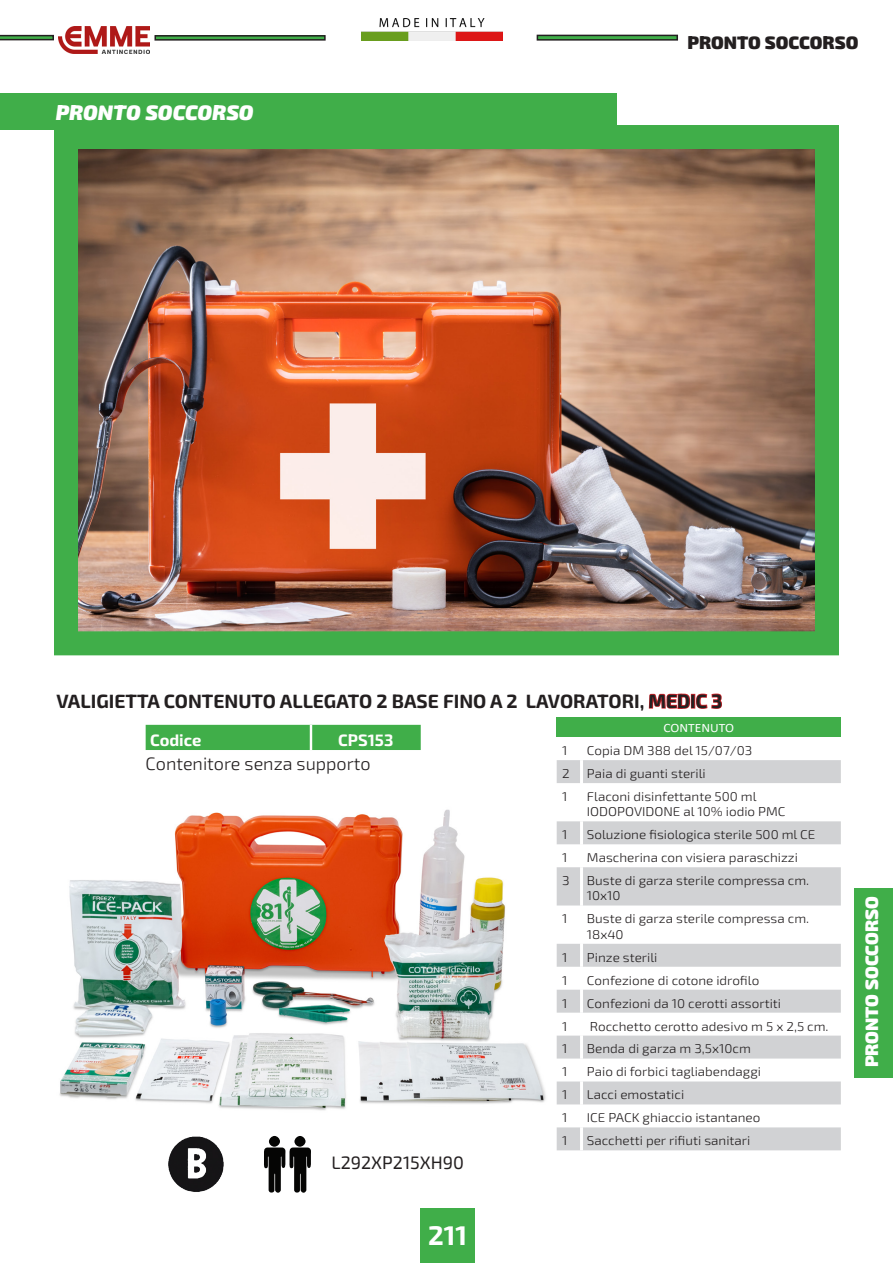
<style>
.page{position:relative;width:893px;height:1263px;background:#fff}
.page>*{position:absolute;margin:0;border:0;box-sizing:border-box;transform-origin:0 0}
.t1{font:700 27px "Exo 2";color:#fff}
.t2{font:italic 900 21px "Exo 2";color:#fff}
.t3{font:700 19.2px "Exo 2";color:#231f20}
.t4{font:300 18px "Exo 2";color:#231f20}
.t5{font:900 18px "Exo 2";color:#231f20}
.t6{font:900 18px "Exo 2";color:#fff}
.t7{font:18px "Exo 2";color:#231f20}
.t8{font:700 16.5px "Exo 2";color:#fffefc}
.titoli_testi{font:300 12.75px/15.3px "Exo 2";color:#231f20;scale:1.06 1}
.titoli_testi-2{font:12.75px "Calibri";color:#fff;scale:1.06 1}
.s1{color:#d1232a}
</style>
<div class="page">
<div style="left:420px;top:1209px;width:55px;height:54px;background:#40ae49"></div>
<div style="left:537px;top:35px;width:141px;height:6px;border:2px solid #231f20"></div>
<div style="left:154px;top:35px;width:172px;height:6px;border:2px solid #231f20"></div>
<svg style="left:0;top:35px;width:54px;height:5px"></svg>
<img style="left:361px;top:19px;width:142px;height:22px">
<img style="left:59px;top:27px;width:91px;height:26px">
<div style="left:854px;top:888px;width:39px;height:190px;background:#40ae49"></div>
<div style="left:0;top:94px;width:617px;height:36px;background:#40ae49"></div>
<div style="left:146px;top:725px;width:275px;height:25px;background:#40ae49"></div>
<hr style="left:310px;top:725px;width:2px;height:25px;background:#fff">
<div style="left:557px;top:717px;width:284px;height:20px;background:#40ae49"></div>
<svg style="left:557px;top:760px;width:284px;height:390px"></svg>
<hr style="left:580px;top:760px;width:3px;height:23px;background:#fff">
<hr style="left:580px;top:783px;width:3px;height:38px;background:#fff">
<hr style="left:580px;top:821px;width:3px;height:23px;background:#fff">
<hr style="left:580px;top:844px;width:3px;height:23px;background:#fff">
<hr style="left:580px;top:867px;width:3px;height:38px;background:#fff">
<hr style="left:580px;top:905px;width:3px;height:39px;background:#fff">
<hr style="left:580px;top:944px;width:3px;height:23px;background:#fff">
<hr style="left:580px;top:967px;width:3px;height:23px;background:#fff">
<hr style="left:580px;top:990px;width:3px;height:23px;background:#fff">
<hr style="left:580px;top:1013px;width:3px;height:22px;background:#fff">
<hr style="left:580px;top:1035px;width:3px;height:23px;background:#fff">
<hr style="left:580px;top:1058px;width:3px;height:23px;background:#fff">
<hr style="left:580px;top:1081px;width:3px;height:23px;background:#fff">
<hr style="left:580px;top:1104px;width:3px;height:23px;background:#fff">
<hr style="left:580px;top:1127px;width:3px;height:23px;background:#fff">
<img style="left:168px;top:1136px;width:56px;height:56px">
<img style="left:264px;top:1136px;width:47px;height:57px">
<img style="left:79px;top:150px;width:735px;height:480px">
<div style="left:54px;top:125px;width:785px;height:530px;border:24px solid #40ae49"></div>
<img style="left:59px;top:809px;width:487px;height:302px">
<p class="t2" style="left:56px;top:98px;width:199px">PRONTO SOCCORSO</p>
<h3 class="t5" style="left:687px;top:30px;width:173px">PRONTO SOCCORSO</h3>
<p class="t3" style="left:56px;top:688px;width:667px">VALIGIETTA CONTENUTO ALLEGATO 2 BASE FINO A 2 LAVORATORI, <span class="s1">MEDIC 3</span></p>
<p class="t8" style="left:150px;top:728px;width:53px">Codice</p>
<p class="t8" style="left:338px;top:728px;width:57px">CPS153</p>
<p class="titoli_testi-2" style="left:664px;top:719px;width:68px">CONTENUTO</p>
<p class="titoli_testi" style="left:562px;top:742px;width:6px">1</p>
<p class="titoli_testi" style="left:587px;top:742px;width:158px">Copia DM 388 del 15/07/03</p>
<p class="titoli_testi" style="left:562px;top:765px;width:9px">2</p>
<p class="titoli_testi" style="left:587px;top:765px;width:114px">Paia di guanti sterili</p>
<p class="titoli_testi" style="left:562px;top:788px;width:6px">1</p>
<p class="titoli_testi" style="left:587px;top:788px;width:162px">Flaconi disinfettante 500 ml</p>
<p class="titoli_testi" style="left:587px;top:804px;width:189px">IODOPOVIDONE al 10% iodio PMC</p>
<p class="titoli_testi" style="left:562px;top:827px;width:6px">1</p>
<p class="titoli_testi" style="left:587px;top:827px;width:217px">Soluzione fisiologica sterile 500 ml CE</p>
<p class="titoli_testi" style="left:562px;top:849px;width:6px">1</p>
<p class="titoli_testi" style="left:587px;top:849px;width:201px">Mascherina con visiera paraschizzi</p>
<p class="titoli_testi" style="left:562px;top:872px;width:9px">3</p>
<p class="titoli_testi" style="left:587px;top:872px;width:211px">Buste di garza sterile compressa cm.<br>10x10</p>
<p class="titoli_testi" style="left:562px;top:911px;width:6px">1</p>
<p class="titoli_testi" style="left:587px;top:911px;width:211px">Buste di garza sterile compressa cm.<br>18x40</p>
<p class="titoli_testi" style="left:562px;top:949px;width:6px">1</p>
<p class="titoli_testi" style="left:587px;top:949px;width:68px">Pinze sterili</p>
<p class="titoli_testi" style="left:562px;top:972px;width:6px">1</p>
<p class="titoli_testi" style="left:587px;top:972px;width:164px">Confezione di cotone idrofilo</p>
<p class="titoli_testi" style="left:562px;top:995px;width:6px">1</p>
<p class="titoli_testi" style="left:587px;top:995px;width:185px">Confezioni da 10 cerotti assortiti</p>
<p class="titoli_testi" style="left:562px;top:1018px;width:6px">1</p>
<p class="titoli_testi" style="left:590px;top:1018px;width:227px">Rocchetto cerotto adesivo m 5 x 2,5 cm.</p>
<p class="titoli_testi" style="left:562px;top:1041px;width:6px">1</p>
<p class="titoli_testi" style="left:587px;top:1041px;width:156px">Benda di garza m 3,5x10cm</p>
<p class="titoli_testi" style="left:562px;top:1064px;width:6px">1</p>
<p class="titoli_testi" style="left:587px;top:1064px;width:166px">Paio di forbici tagliabendaggi</p>
<p class="titoli_testi" style="left:562px;top:1087px;width:6px">1</p>
<p class="titoli_testi" style="left:587px;top:1087px;width:93px">Lacci emostatici</p>
<p class="titoli_testi" style="left:562px;top:1110px;width:6px">1</p>
<p class="titoli_testi" style="left:587px;top:1110px;width:165px">ICE PACK ghiaccio istantaneo</p>
<p class="titoli_testi" style="left:562px;top:1133px;width:6px">1</p>
<p class="titoli_testi" style="left:587px;top:1133px;width:156px">Sacchetti per rifiuti sanitari</p>
<p class="t4" style="left:146px;top:751px;width:226px">Contenitore senza supporto</p>
<p class="t7" style="left:331px;top:1150px;width:134px">L292XP215XH90</p>
<h1 class="t1" style="left:428px;top:1216px;width:41px">211</h1>
<h3 class="t6" style="left:859px;top:1067px;width:173px;rotate:-90deg">PRONTO SOCCORSO</h3>
</div>
